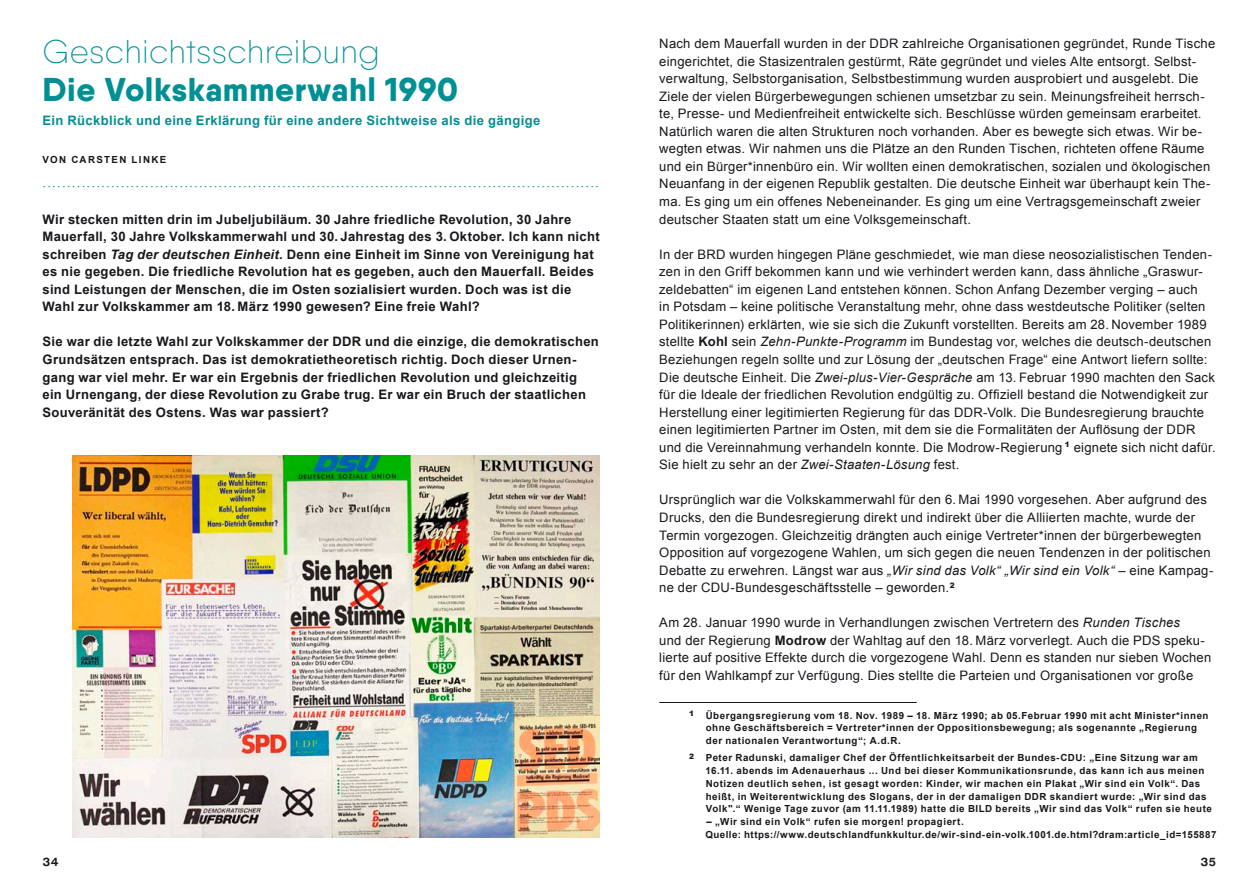
<style>
.page{position:relative;width:1259px;height:893px;background:#fff}
.page>*{position:absolute;margin:0;border:0;box-sizing:border-box;transform-origin:0 0}
.t1{font:800 33px "Qanelas Soft";letter-spacing:.015em;color:#009094}
.t2{font:200 33px "Qanelas Soft";letter-spacing:.01em;color:#009094}
.t3{font:15px "Times New Roman";color:#009094}
.t4{font:13.05px/17.5px "Arial";letter-spacing:.02em;color:#1a171c}
.t5{font:700 13.05px/17.5px "Arial";letter-spacing:.025em;color:#1a171c}
.t6{font:700 13.05px "Arial";letter-spacing:.03em;color:#009094}
.t7{font:700 12px "Dada Grotesk";color:#1a171c}
.t8{font:700 9.75px/12.8px "Arial";letter-spacing:.055em;color:#1a171c}
.t9{font:700 9.75px "Arial";letter-spacing:.14em;color:#1a171c}
.t10{font:900 7.5px "Arial";color:#1a171c}
.s1{font-style:italic}
.s2{font-weight:700}
</style>
<div class="page">
<hr style="left:659px;top:702px;width:257px;height:1px;background:#1a171c">
<img style="left:72px;top:456px;width:528px;height:382px">
<h1 class="t2" style="left:43px;top:31px;width:339px">Geschichtsschreibung</h1>
<h1 class="t1" style="left:43px;top:68px;width:417px">Die Volkskammerwahl 1990</h1>
<p class="t6" style="left:43px;top:112px;width:499px">Ein Rückblick und eine Erklärung für eine andere Sichtweise als die gängige</p>
<p class="t9" style="left:43px;top:153px;width:125px">VON CARSTEN LINKE</p>
<p class="t3" style="left:43px;top:172px;width:558px">..................................................................................................................</p>
<p class="t5" style="left:43px;top:211px;width:559px">Wir stecken mitten drin im Jubeljubiläum. 30 Jahre friedliche Revolution, 30 Jahre Mauerfall, 30 Jahre Volkskammerwahl und 30. Jahrestag des 3. Oktober. Ich kann nicht schreiben <span class="s1">Tag der deutschen Einheit</span>. Denn eine Einheit im Sinne von Vereinigung hat es nie gegeben. Die friedliche Revolution hat es gegeben, auch den Mauerfall. Beides sind Leistungen der Menschen, die im Osten sozialisiert wurden. Doch was ist die Wahl zur Volkskammer am 18. März 1990 gewesen? Eine freie Wahl?</p>
<p class="t5" style="left:43px;top:333px;width:558px">Sie war die letzte Wahl zur Volkskammer der DDR und die einzige, die demokratischen Grundsätzen entsprach. Das ist demokratietheoretisch richtig. Doch dieser Urnen&shy;gang war viel mehr. Er war ein Ergebnis der friedlichen Revolution und gleichzeitig ein Urnengang, der diese Revolution zu Grabe trug. Er war ein Bruch der staatlichen Souveränität des Ostens. Was war passiert?</p>
<p class="t4" style="left:659px;top:35px;width:557px">Nach dem Mauerfall wurden in der DDR zahlreiche Organisationen gegründet, Runde Tische eingerichtet, die Stasizentralen gestürmt, Räte gegründet und vieles Alte entsorgt. Selbst&shy;verwaltung, Selbstorganisation, Selbstbestimmung wurden ausprobiert und ausgelebt. Die Ziele der vielen Bürgerbewegungen schienen umsetzbar zu sein. Meinungsfreiheit herrsch&shy;te, Presse- und Medienfreiheit entwickelte sich. Beschlüsse würden gemeinsam erarbeitet.<br>Natürlich waren die alten Strukturen noch vorhanden. Aber es bewegte sich etwas. Wir be&shy;wegten etwas. Wir nahmen uns die Plätze an den Runden Tischen, richteten offene Räume und ein Bürger*innenbüro ein. Wir wollten einen demokratischen, sozialen und ökologischen Neuanfang in der eigenen Republik gestalten. Die deutsche Einheit war überhaupt kein The&shy;ma. Es ging um ein offenes Nebeneinander. Es ging um eine Vertragsgemeinschaft zweier deutscher Staaten statt um eine Volksgemeinschaft.</p>
<p class="t4" style="left:659px;top:245px;width:558px">In der BRD wurden hingegen Pläne geschmiedet, wie man diese neosozialistischen Tenden&shy;zen in den Griff bekommen kann und wie verhindert werden kann, dass ähnliche „Graswur&shy;zeldebatten“ im eigenen Land entstehen können. Schon Anfang Dezember verging – auch<br>in Potsdam – keine politische Veranstaltung mehr, ohne dass westdeutsche Politiker (selten Politikerinnen) erklärten, wie sie sich die Zukunft vorstellten. Bereits am 28. November 1989 stellte <span class="s2">Kohl</span> sein <span class="s1">Zehn-Punkte-Programm</span> im Bundestag vor, welches die deutsch-deutschen Beziehungen regeln sollte und zur Lösung der „deutschen Frage“ eine Antwort liefern sollte:<br>Die deutsche Einheit. Die <span class="s1">Zwei-plus-Vier-Gespräche</span> am 13. Februar 1990 machten den Sack für die Ideale der friedlichen Revolution endgültig zu. Offiziell bestand die Notwendigkeit zur Herstellung einer legitimierten Regierung für das DDR-Volk. Die Bundesregierung brauchte einen legitimierten Partner im Osten, mit dem sie die Formalitäten der Auflösung der DDR und die Vereinnahmung verhandeln konnte. Die Modrow-Regierung <sup>1</sup> eignete sich nicht dafür.<br>Sie hielt zu sehr an der <span class="s1">Zwei-Staaten-Lösung</span> fest.</p>
<p class="t4" style="left:659px;top:491px;width:555px">Ursprünglich war die Volkskammerwahl für den 6. Mai 1990 vorgesehen. Aber aufgrund des Drucks, den die Bundesregierung direkt und indirekt über die Alliierten machte, wurde der Termin vorgezogen. Gleichzeitig drängten auch einige Vertreter*innen der bürgerbewegten Opposition auf vorgezogene Wahlen, um sich gegen die neuen Tendenzen in der politischen Debatte zu erwehren. Längst war aus <span class="s1">„Wir sind das Volk“ „Wir sind ein Volk“</span> – eine Kampag&shy;ne der CDU-Bundesgeschäftsstelle – geworden.<sup>2</sup></p>
<p class="t4" style="left:659px;top:614px;width:553px">Am 28. Januar 1990 wurde in Verhandlungen zwischen Vertretern des <span class="s1">Runden Tisches<br></span>und der Regierung <span class="s2">Modrow</span> der Wahltag auf den 18. März vorverlegt. Auch die PDS speku&shy;lierte auf positive Effekte durch die vorgezogene Wahl. Denn es standen nur sieben Wochen für den Wahlkampf zur Verfügung. Dies stellte die Parteien und Organisationen vor große</p>
<p class="t10" style="left:689px;top:708px;width:6px">1</p>
<p class="t10" style="left:689px;top:751px;width:6px">2</p>
<p class="t8" style="left:705px;top:709px;width:504px">Übergangsregierung vom 18. Nov. 1989 – 18. März 1990; ab 05.Februar 1990 mit acht Minister*innen ohne Geschäftsbereich = Vertreter*innen der Oppositionsbewegung; als sogenannte „Regierung der nationalen Verantwortung“; A.d.R.</p>
<p class="t8" style="left:705px;top:752px;width:508px">Peter Radunski, damaliger Chef der Öffentlichkeitsarbeit der Bundes-CDU: „Eine Sitzung war am 16.11. abends im Adenauerhaus ... Und bei dieser Kommunikationsrunde, das kann ich aus meinen Notizen deutlich sehen, ist gesagt worden: Kinder, wir machen ein Plakat „Wir sind ein Volk“. Das heißt, in Weiterentwicklung des Slogans, der in der damaligen DDR skandiert wurde: „Wir sind das Volk".“ Wenige Tage zuvor (am 11.11.1989) hatte die BILD bereits „Wir sind das Volk“ rufen sie heute</p>
<p class="t8" style="left:705px;top:815px;width:512px">– „Wir sind ein Volk“ rufen sie morgen! propagiert.<br>Quelle: https://www.deutschlandfunkkultur.de/wir-sind-ein-volk.1001.de.html?dram:article_id=155887</p>
<p class="t7" style="left:43px;top:855px;width:17px">34</p>
<p class="t7" style="left:1200px;top:855px;width:17px">35</p>
</div>
